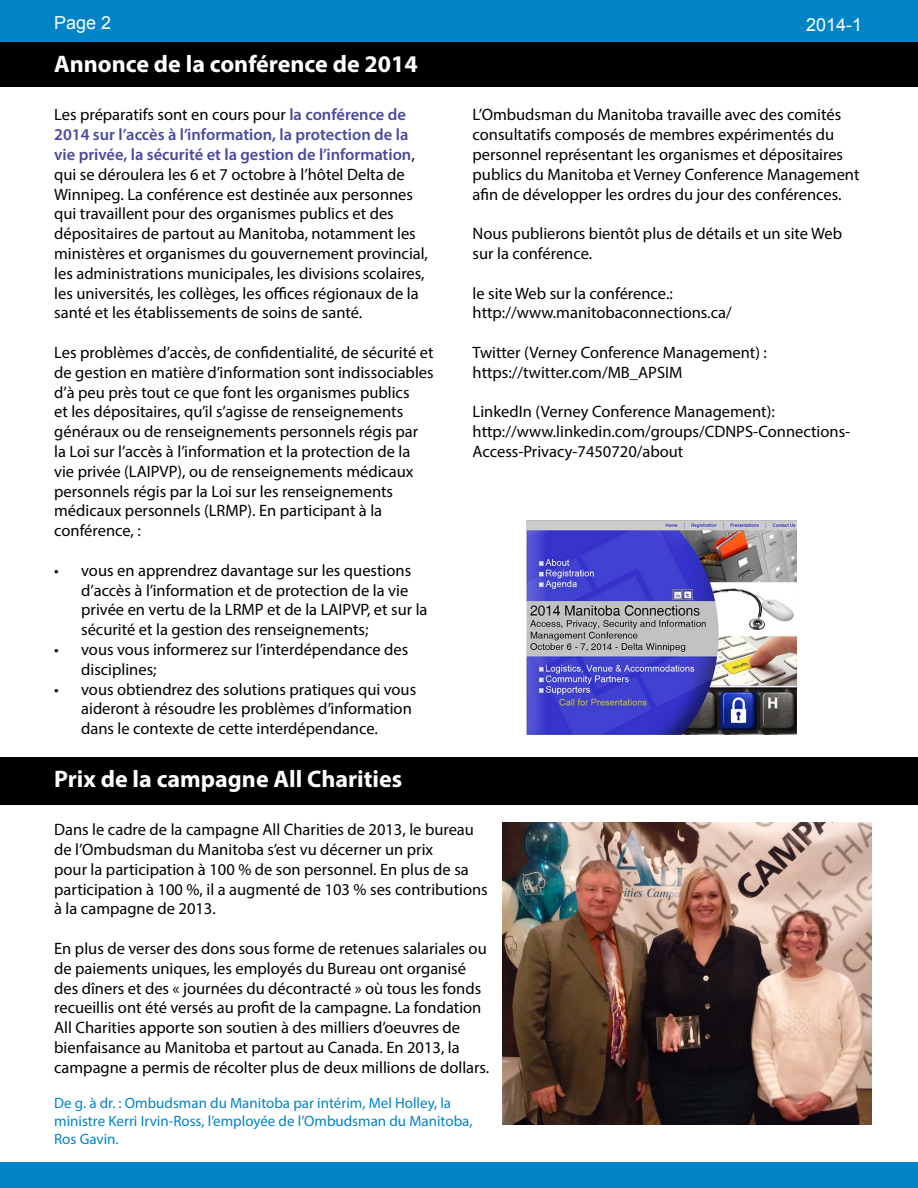
<style>
.page{position:relative;width:918px;height:1188px;background:#fff}
.page>*{position:absolute;margin:0;border:0;box-sizing:border-box;transform-origin:0 0}
.t1{font:700 24px "Myriad Pro";color:#fff}
.t2{font:18px "Arial";color:#fff}
.t3{font:16.5px/19.8px "Myriad Pro";color:#000}
.t4{font:15px/18px "Myriad Pro";color:#0083c7}
.s1{font-weight:600;color:#49499e}
</style>
<div class="page">
<div style="left:0;top:40px;width:918px;height:47px;background:#000"></div>
<div style="left:0;top:0;width:918px;height:41px;background:#0083c7"></div>
<div style="left:0;top:1163px;width:918px;height:25px;background:#0083c7"></div>
<div style="left:0;top:758px;width:918px;height:47px;background:#000"></div>
<img style="left:502px;top:822px;width:370px;height:302px">
<img style="left:526px;top:521px;width:270px;height:213px">
<p class="t2" style="left:54px;top:11px;width:59px">Page 2</p>
<p class="t2" style="left:806px;top:13px;width:58px">2014-1</p>
<h1 class="t1" style="left:54px;top:48px;width:365px">Annonce de la conférence de 2014</h1>
<p class="t3" style="left:54px;top:105px;width:375px">Les préparatifs sont en cours pour <span class="s1">la conférence de 2014 sur l’accès à l’information, la protection de la vie privée, la sécurité et la gestion de l’information</span>, qui se déroulera les 6 et 7 octobre à l’hôtel Delta de Winnipeg. La conférence est destinée aux personnes qui travaillent pour des organismes publics et des dépositaires de partout au Manitoba, notamment les ministères et organismes du gouvernement provincial, les administrations municipales, les divisions scolaires, les universités, les collèges, les offices régionaux de la santé et les établissements de soins de santé.</p>
<p class="t3" style="left:54px;top:342px;width:381px">Les problèmes d’accès, de confidentialité, de sécurité et de gestion en matière d’information sont indissociables d’à peu près tout ce que font les organismes publics<br>et les dépositaires, qu’il s’agisse de renseignements généraux ou de renseignements personnels régis par la Loi sur l’accès à l’information et la protection de la vie privée (LAIPVP), ou de renseignements médicaux personnels régis par la Loi sur les renseignements médicaux personnels (LRMP). En participant à la conférence, :</p>
<p class="t3" style="left:81px;top:560px;width:348px;text-indent:-27px">• vous en apprendrez davantage sur les questions d’accès à l’information et de protection de la vie privée en vertu de la LRMP et de la LAIPVP, et sur la sécurité et la gestion des renseignements;</p>
<p class="t3" style="left:81px;top:639px;width:329px;text-indent:-27px">• vous vous informerez sur l’interdépendance des disciplines;</p>
<p class="t3" style="left:81px;top:679px;width:337px;text-indent:-27px">• vous obtiendrez des solutions pratiques qui vous aideront à résoudre les problèmes d’information dans le contexte de cette interdépendance.</p>
<p class="t3" style="left:473px;top:105px;width:388px">L’Ombudsman du Manitoba travaille avec des comités consultatifs composés de membres expérimentés du personnel représentant les organismes et dépositaires publics du Manitoba et Verney Conference Management afin de développer les ordres du jour des conférences.</p>
<p class="t3" style="left:473px;top:223px;width:371px">Nous publierons bientôt plus de détails et un site Web sur la conférence.</p>
<p class="t3" style="left:473px;top:283px;width:261px">le site Web sur la conférence.: http://www.manitobaconnections.ca/</p>
<p class="t3" style="left:473px;top:342px;width:296px">Twitter (Verney Conference Management) : https://twitter.com/MB_APSIM</p>
<p class="t3" style="left:473px;top:402px;width:379px">LinkedIn (Verney Conference Management): http://www.linkedin.com/groups/CDNPS-Connections-<br>Access-Privacy-7450720/about</p>
<h1 class="t1" style="left:54px;top:763px;width:350px">Prix de la campagne All Charities</h1>
<p class="t3" style="left:54px;top:820px;width:435px">Dans le cadre de la campagne All Charities de 2013, le bureau de l’Ombudsman du Manitoba s’est vu décerner un prix<br>pour la participation à 100 % de son personnel. En plus de sa participation à 100 %, il a augmenté de 103 % ses contributions à la campagne de 2013.</p>
<p class="t3" style="left:54px;top:938px;width:437px">En plus de verser des dons sous forme de retenues salariales ou de paiements uniques, les employés du Bureau ont organisé des dîners et des « journées du décontracté » où tous les fonds recueillis ont été versés au profit de la campagne. La fondation All Charities apporte son soutien à des milliers d’oeuvres de bienfaisance au Manitoba et partout au Canada. En 2013, la campagne a permis de récolter plus de deux millions de dollars.</p>
<p class="t4" style="left:54px;top:1094px;width:420px">De g. à dr. : Ombudsman du Manitoba par intérim, Mel Holley, la ministre Kerri Irvin-Ross, l’employée de l’Ombudsman du Manitoba,<br>Ros Gavin.</p>
</div>
